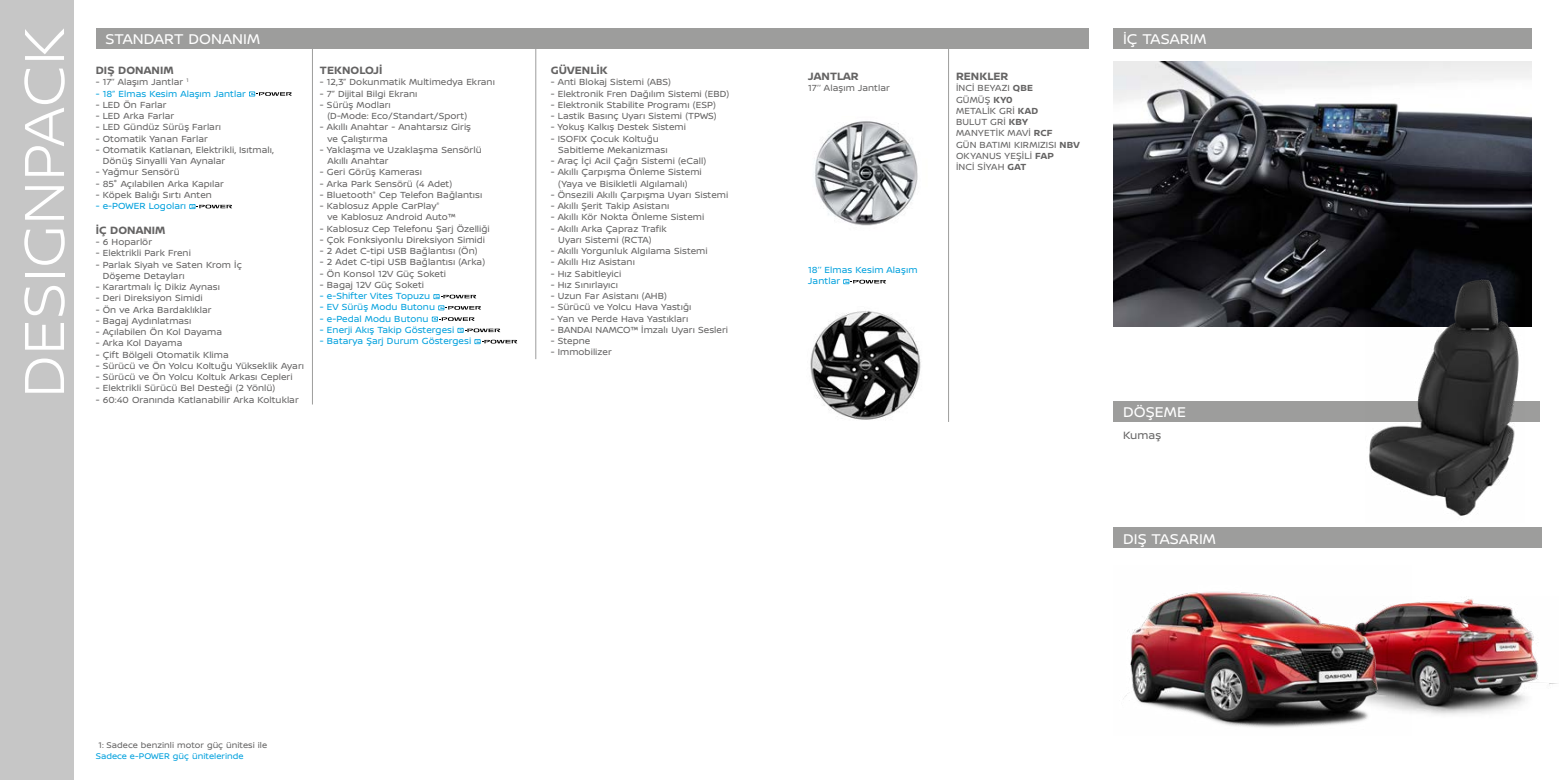
<style>
.page{position:relative;width:1560px;height:780px;background:#fff}
.page>*{position:absolute;margin:0;border:0;box-sizing:border-box;transform-origin:0 0}
.t1{font:300 60px "Nissan Brand";letter-spacing:.005em;color:#fff}
.t2{font:15px "Nissan Brand";letter-spacing:.005em;color:#fff}
.t3{font:700 11.25px "Nissan Brand";letter-spacing:.005em;color:#646363}
.t4{font:11.25px "Nissan Brand";letter-spacing:.005em;color:#646363}
.t5{font:9.38px/11.2px "Nissan Brand";letter-spacing:.005em;color:#646363}
.t6{font:9.38px/11.2px "Nissan Brand";letter-spacing:.005em;color:#00a0dd}
.t7{font:8.75px "Nissan Brand";letter-spacing:.005em;color:#646363}
.t8{font:8.75px "Nissan Brand";letter-spacing:.005em;color:#00a0dd}
.s1{font-weight:700}
</style>
<div class="page">
<img style="left:1410px;top:599px;width:148px;height:116px">
<div style="left:0;top:0;width:74px;height:780px;background:#c6c6c6"></div>
<hr style="left:535px;top:28px;width:1px;height:331px;background:#9d9d9c">
<hr style="left:312px;top:28px;width:1px;height:376px;background:#9d9d9c">
<div style="left:1113px;top:28px;width:418px;height:21px;background:#9d9d9c"></div>
<hr style="left:948px;top:28px;width:1px;height:394px;background:#9d9d9c">
<img style="left:1123px;top:592px;width:287px;height:136px">
<div style="left:1113px;top:527px;width:428px;height:21px;background:#9d9d9c"></div>
<svg style="left:843px;top:279px;width:43px;height:5px"></svg>
<div style="left:1113px;top:401px;width:426px;height:21px;background:#9d9d9c"></div>
<img style="left:1113px;top:62px;width:418px;height:264px">
<img style="left:1365px;top:270px;width:158px;height:246px">
<svg style="left:249px;top:91px;width:43px;height:5px"></svg>
<svg style="left:189px;top:204px;width:43px;height:5px"></svg>
<svg style="left:433px;top:294px;width:43px;height:5px"></svg>
<svg style="left:438px;top:305px;width:43px;height:5px"></svg>
<svg style="left:432px;top:316px;width:42px;height:5px"></svg>
<svg style="left:457px;top:328px;width:43px;height:5px"></svg>
<svg style="left:474px;top:339px;width:43px;height:5px"></svg>
<div style="left:97px;top:28px;width:991px;height:21px;background:#9d9d9c"></div>
<img style="left:810px;top:311px;width:111px;height:109px">
<img style="left:814px;top:121px;width:104px;height:105px">
<h1 class="t1" style="left:1px;top:398px;width:371px;rotate:-90deg">DESIGNPACK</h1>
<h2 class="t2" style="left:1122px;top:28px;width:85px">İÇ TASARIM</h2>
<h2 class="t2" style="left:105px;top:28px;width:156px">STANDART DONANIM</h2>
<p class="t3" style="left:320px;top:62px;width:64px">TEKNOLOJİ</p>
<p class="t5" style="left:320px;top:76px;width:176px">- 12,3” Dokunmatik Multimedya Ekranı</p>
<p class="t5" style="left:320px;top:87px;width:99px">- 7” Dijital Bilgi Ekranı</p>
<p class="t5" style="left:327px;top:98px;width:141px;text-indent:-8px">- Sürüş Modları<br>(D-Mode: Eco/Standart/Sport)</p>
<p class="t5" style="left:327px;top:121px;width:145px;text-indent:-8px">- Akıllı Anahtar - Anahtarsız Giriş ve Çalıştırma</p>
<p class="t5" style="left:327px;top:143px;width:156px;text-indent:-8px">- Yaklaşma ve Uzaklaşma Sensörlü<br>Akıllı Anahtar</p>
<p class="t5" style="left:320px;top:166px;width:104px">- Geri Görüş Kamerası</p>
<p class="t5" style="left:320px;top:177px;width:134px">- Arka Park Sensörü (4 Adet)</p>
<p class="t5" style="left:320px;top:188px;width:164px">- Bluetooth<sup>®</sup> Cep Telefon Bağlantısı</p>
<p class="t5" style="left:327px;top:200px;width:129px;text-indent:-7px">- Kablosuz Apple CarPlay<sup>®<br></sup>ve Kablosuz Android Auto™</p>
<p class="t5" style="left:320px;top:222px;width:171px">- Kablosuz Cep Telefonu Şarj Özelliği</p>
<p class="t5" style="left:320px;top:233px;width:167px">- Çok Fonksiyonlu Direksiyon Simidi</p>
<p class="t5" style="left:320px;top:245px;width:159px">- 2 Adet C-tipi USB Bağlantısı (Ön)</p>
<p class="t5" style="left:320px;top:256px;width:167px">- 2 Adet C-tipi USB Bağlantısı (Arka)</p>
<p class="t5" style="left:320px;top:267px;width:128px">- Ön Konsol 12V Güç Soketi</p>
<p class="t5" style="left:320px;top:278px;width:106px">- Bagaj 12V Güç Soketi</p>
<p class="t6" style="left:320px;top:290px;width:112px">- e-Shifter Vites Topuzu</p>
<p class="t6" style="left:320px;top:301px;width:117px">- EV Sürüş Modu Butonu</p>
<p class="t6" style="left:320px;top:312px;width:110px">- e-Pedal Modu Butonu</p>
<p class="t6" style="left:320px;top:323px;width:136px">- Enerji Akış Takip Göstergesi</p>
<p class="t6" style="left:320px;top:335px;width:153px">- Batarya Şarj Durum Göstergesi</p>
<p class="t3" style="left:550px;top:62px;width:58px">GÜVENLİK</p>
<p class="t5" style="left:550px;top:76px;width:122px">- Anti Blokaj Sistemi (ABS)</p>
<p class="t5" style="left:550px;top:87px;width:180px">- Elektronik Fren Dağılım Sistemi (EBD)</p>
<p class="t5" style="left:550px;top:98px;width:167px">- Elektronik Stabilite Programı (ESP)</p>
<p class="t5" style="left:550px;top:110px;width:167px">- Lastik Basınç Uyarı Sistemi (TPWS)</p>
<p class="t5" style="left:550px;top:121px;width:137px">- Yokuş Kalkış Destek Sistemi</p>
<p class="t5" style="left:558px;top:132px;width:111px;text-indent:-8px">- ISOFIX Çocuk Koltuğu<br>Sabitleme Mekanizması</p>
<p class="t5" style="left:550px;top:155px;width:157px">- Araç İçi Acil Çağrı Sistemi (eCall)</p>
<p class="t5" style="left:558px;top:166px;width:145px;text-indent:-8px">- Akıllı Çarpışma Önleme Sistemi (Yaya ve Bisikletli Algılamalı)</p>
<p class="t5" style="left:550px;top:188px;width:179px">- Önsezili Akıllı Çarpışma Uyarı Sistemi</p>
<p class="t5" style="left:550px;top:200px;width:120px">- Akıllı Şerit Takip Asistanı</p>
<p class="t5" style="left:550px;top:211px;width:155px">- Akıllı Kör Nokta Önleme Sistemi</p>
<p class="t5" style="left:558px;top:222px;width:110px;text-indent:-8px">- Akıllı Arka Çapraz Trafik<br>Uyarı Sistemi (RCTA)</p>
<p class="t5" style="left:550px;top:245px;width:158px">- Akıllı Yorgunluk Algılama Sistemi</p>
<p class="t5" style="left:550px;top:256px;width:86px">- Akıllı Hız Asistanı</p>
<p class="t5" style="left:550px;top:267px;width:72px">- Hız Sabitleyici</p>
<p class="t5" style="left:550px;top:278px;width:69px">- Hız Sınırlayıcı</p>
<p class="t5" style="left:550px;top:290px;width:118px">- Uzun Far Asistanı (AHB)</p>
<p class="t5" style="left:550px;top:301px;width:142px">- Sürücü ve Yolcu Hava Yastığı</p>
<p class="t5" style="left:550px;top:312px;width:139px">- Yan ve Perde Hava Yastıkları</p>
<p class="t5" style="left:550px;top:323px;width:179px">- BANDAI NAMCO™ İmzalı Uyarı Sesleri</p>
<p class="t5" style="left:550px;top:335px;width:41px">- Stepne</p>
<p class="t5" style="left:550px;top:346px;width:63px">- Immobilizer</p>
<p class="t3" style="left:96px;top:62px;width:79px">DIŞ DONANIM</p>
<p class="t5" style="left:96px;top:76px;width:94px">- 17’’ Alaşım Jantlar <sup>1</sup></p>
<p class="t6" style="left:96px;top:87px;width:152px">- 18’’ Elmas Kesim Alaşım Jantlar</p>
<p class="t5" style="left:96px;top:98px;width:72px">- LED Ön Farlar</p>
<p class="t5" style="left:96px;top:110px;width:80px">- LED Arka Farlar</p>
<p class="t5" style="left:96px;top:121px;width:127px">- LED Gündüz Sürüş Farları</p>
<p class="t5" style="left:96px;top:132px;width:114px">- Otomatik Yanan Farlar</p>
<p class="t5" style="left:103px;top:143px;width:172px;text-indent:-7px">- Otomatik Katlanan, Elektrikli, Isıtmalı,<br>Dönüş Sinyalli Yan Aynalar</p>
<p class="t5" style="left:96px;top:166px;width:86px">- Yağmur Sensörü</p>
<p class="t5" style="left:96px;top:177px;width:130px">- 85° Açılabilen Arka Kapılar</p>
<p class="t5" style="left:96px;top:188px;width:118px">- Köpek Balığı Sırtı Anten</p>
<p class="t6" style="left:96px;top:200px;width:92px">- e-POWER Logoları</p>
<p class="t3" style="left:96px;top:222px;width:71px">İÇ DONANIM</p>
<p class="t5" style="left:96px;top:236px;width:58px">- 6 Hoparlör</p>
<p class="t5" style="left:96px;top:247px;width:97px">- Elektrikli Park Freni</p>
<p class="t5" style="left:103px;top:258px;width:140px;text-indent:-7px">- Parlak Siyah ve Saten Krom İç<br>Döşeme Detayları</p>
<p class="t5" style="left:96px;top:281px;width:126px">- Karartmalı İç Dikiz Aynası</p>
<p class="t5" style="left:96px;top:292px;width:109px">- Deri Direksiyon Simidi</p>
<p class="t5" style="left:96px;top:303px;width:117px">- Ön ve Arka Bardaklıklar</p>
<p class="t5" style="left:96px;top:314px;width:97px">- Bagaj Aydınlatması</p>
<p class="t5" style="left:96px;top:326px;width:128px">- Açılabilen Ön Kol Dayama</p>
<p class="t5" style="left:96px;top:337px;width:88px">- Arka Kol Dayama</p>
<p class="t5" style="left:96px;top:348px;width:135px">- Çift Bölgeli Otomatik Klima</p>
<p class="t5" style="left:96px;top:359px;width:210px">- Sürücü ve Ön Yolcu Koltuğu Yükseklik Ayarı</p>
<p class="t5" style="left:96px;top:371px;width:198px">- Sürücü ve Ön Yolcu Koltuk Arkası Cepleri</p>
<p class="t5" style="left:96px;top:382px;width:181px">- Elektrikli Sürücü Bel Desteği (2 Yönlü)</p>
<p class="t5" style="left:96px;top:393px;width:204px">- 60:40 Oranında Katlanabilir Arka Koltuklar</p>
<p class="t3" style="left:808px;top:68px;width:52px">JANTLAR</p>
<p class="t5" style="left:808px;top:82px;width:83px">17’’ Alaşım Jantlar</p>
<p class="t3" style="left:955px;top:68px;width:54px">RENKLER</p>
<p class="t5" style="left:955px;top:82px;width:125px">İNCİ BEYAZI <span class="s1">QBE<br></span>GÜMÜŞ <span class="s1">KY0<br></span>METALİK GRİ <span class="s1">KAD<br></span>BULUT GRİ <span class="s1">KBY<br></span>MANYETİK MAVİ <span class="s1">RCF<br></span>GÜN BATIMI KIRMIZISI <span class="s1">NBV<br></span>OKYANUS YEŞİLİ <span class="s1">FAP<br></span>İNCİ SİYAH <span class="s1">GAT</span></p>
<p class="t6" style="left:808px;top:264px;width:111px">18’’ Elmas Kesim Alaşım<br>Jantlar</p>
<h2 class="t2" style="left:1122px;top:401px;width:64px">DÖŞEME</h2>
<p class="t4" style="left:1122px;top:427px;width:40px">Kumaş</p>
<p class="t7" style="left:99px;top:738px;width:170px">1: Sadece benzinli motor güç ünitesi ile</p>
<p class="t8" style="left:96px;top:749px;width:149px">Sadece e-POWER güç ünitelerinde</p>
<h2 class="t2" style="left:1122px;top:527px;width:94px">DIŞ TASARIM</h2>
</div>
